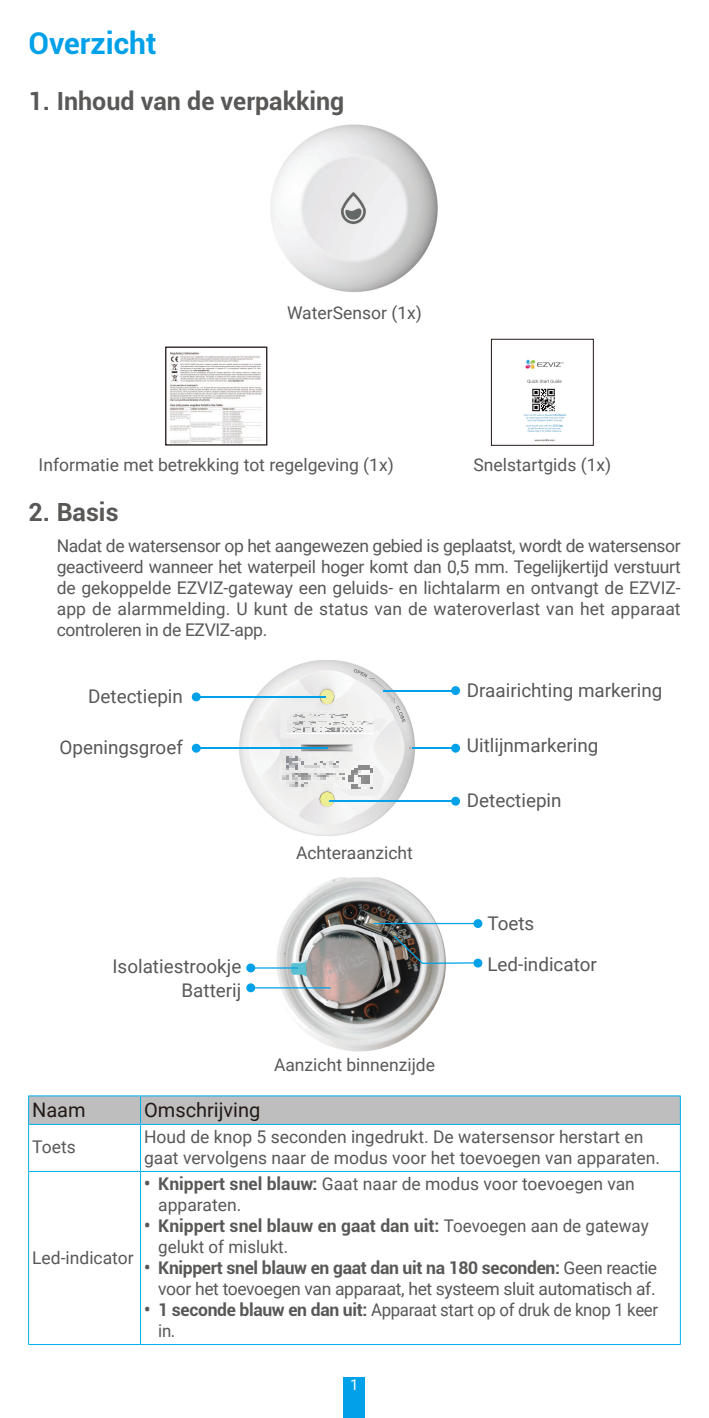
<style>
.page{position:relative;width:709px;height:1418px;background:#fff}
.page>*{position:absolute;margin:0;border:0;box-sizing:border-box;transform-origin:0 0}
.t1{font:700 30px "Roboto";color:#00a1e9}
.t2{font:700 25px "Roboto";color:#595857}
.t3{font:20px "Roboto";color:#231916}
.t4{font:18.75px/23.5px "Roboto";color:#595857;text-align:right}
.t5{font:17.5px/21px "Roboto";color:#595857}
.t6{font:17.5px/21px "Roboto";letter-spacing:-.02em;color:#595857;text-align:right}
.t7{font:17.5px/21px "Roboto";letter-spacing:-.02em;color:#595857;scale:.96 1}
.t8{font:15px "Roboto";color:#fff}
.s1{font-weight:700}
</style>
<div class="page">
<div style="left:344px;top:1376px;width:21px;height:41px;background:#00a1e9"></div>
<img style="left:270px;top:124px;width:168px;height:168px">
<img style="left:169px;top:352px;width:93px;height:91px">
<div style="left:165px;top:346px;width:102px;height:99px;border:1px solid #231916"></div>
<img style="left:524px;top:359px;width:42px;height:83px">
<div style="left:491px;top:339px;width:102px;height:106px;border:1px solid #231916"></div>
<img style="left:238px;top:660px;width:177px;height:176px">
<svg style="left:280px;top:702px;width:106px;height:36px"></svg>
<svg style="left:277px;top:752px;width:107px;height:43px"></svg>
<div style="left:451px;top:686px;width:9px;height:9px;background:#00a1e9;border-radius:50%"></div>
<hr style="left:383px;top:690px;width:74px;height:1px;background:#00a1e9">
<div style="left:451px;top:743px;width:9px;height:9px;background:#00a1e9;border-radius:50%"></div>
<hr style="left:412px;top:747px;width:45px;height:1px;background:#00a1e9">
<div style="left:451px;top:796px;width:9px;height:9px;background:#00a1e9;border-radius:50%"></div>
<hr style="left:329px;top:800px;width:131px;height:1px;background:#00a1e9">
<div style="left:192px;top:692px;width:9px;height:9px;background:#00a1e9;border-radius:50%"></div>
<hr style="left:200px;top:696px;width:126px;height:1px;background:#00a1e9">
<div style="left:192px;top:743px;width:9px;height:9px;background:#00a1e9;border-radius:50%"></div>
<hr style="left:200px;top:747px;width:127px;height:1px;background:#00a1e9">
<div style="left:246px;top:983px;width:9px;height:9px;background:#00a1e9;border-radius:50%"></div>
<div style="left:246px;top:963px;width:9px;height:9px;background:#00a1e9;border-radius:50%"></div>
<img style="left:273px;top:877px;width:173px;height:174px">
<div style="left:306px;top:959px;width:5px;height:17px;background:#8f9193;border-radius:50%"></div>
<img style="left:291px;top:958px;width:17px;height:19px">
<svg style="left:305px;top:960px;width:6px;height:19px"></svg>
<div style="left:473px;top:919px;width:9px;height:9px;background:#00a1e9;border-radius:50%"></div>
<hr style="left:373px;top:922px;width:104px;height:2px;background:#00a1e9">
<hr style="left:253px;top:987px;width:77px;height:1px;background:#00a1e9">
<hr style="left:253px;top:967px;width:45px;height:1px;background:#00a1e9">
<div style="left:473px;top:958px;width:9px;height:9px;background:#00a1e9;border-radius:50%"></div>
<svg style="left:392px;top:934px;width:86px;height:30px"></svg>
<svg style="left:28px;top:1095px;width:653px;height:29px;background:#b7bec1"></svg>
<hr style="left:28px;top:1123px;width:112px;height:1px;background:#00afec">
<hr style="left:140px;top:1123px;width:540px;height:1px;background:#00afec">
<hr style="left:28px;top:1124px;width:1px;height:47px;background:#00afec">
<hr style="left:140px;top:1124px;width:1px;height:47px;background:#00afec">
<hr style="left:680px;top:1124px;width:1px;height:47px;background:#00afec">
<hr style="left:28px;top:1170px;width:112px;height:1px;background:#00afec">
<hr style="left:28px;top:1171px;width:1px;height:173px;background:#00afec">
<hr style="left:140px;top:1170px;width:540px;height:1px;background:#00afec">
<hr style="left:140px;top:1171px;width:1px;height:173px;background:#00afec">
<hr style="left:680px;top:1171px;width:1px;height:173px;background:#00afec">
<hr style="left:28px;top:1343px;width:112px;height:1px;background:#00afec">
<hr style="left:140px;top:1343px;width:540px;height:1px;background:#00afec">
<h1 class="t1" style="left:28px;top:22px;width:130px">Overzicht</h1>
<h2 class="t2" style="left:28px;top:83px;width:317px">1. Inhoud van de verpakking</h2>
<p class="t5" style="left:287px;top:301px;width:136px">WaterSensor (1x)</p>
<p class="t5" style="left:39px;top:454px;width:357px">Informatie met betrekking tot regelgeving (1x)</p>
<p class="t5" style="left:473px;top:454px;width:139px">Snelstartgids (1x)</p>
<h2 class="t2" style="left:28px;top:495px;width:92px">2. Basis</h2>
<p class="t5" style="left:57px;top:534px;width:625px;text-align:justify">Nadat de watersensor op het aangewezen gebied is geplaatst, wordt de watersensor geactiveerd wanneer het waterpeil hoger komt dan 0,5 mm. Tegelijkertijd verstuurt de gekoppelde EZVIZ-gateway een geluids- en lichtalarm en ontvangt de EZVIZ&shy;app de alarmmelding. U kunt de status van de wateroverlast van het apparaat controleren in de EZVIZ-app.</p>
<p class="t4" style="left:88px;top:683px;width:96px">Detectiepin</p>
<p class="t4" style="left:60px;top:734px;width:125px">Openingsgroef</p>
<p class="t5" style="left:296px;top:841px;width:118px">Achteraanzicht</p>
<p class="t4" style="left:467px;top:678px;width:197px">Draairichting markering</p>
<p class="t4" style="left:467px;top:732px;width:133px">Uitlijnmarkering</p>
<p class="t4" style="left:467px;top:787px;width:96px">Detectiepin</p>
<p class="t4" style="left:487px;top:910px;width:48px">Toets</p>
<p class="t4" style="left:112px;top:954px;width:130px">Isolatiestrookje<br>Batterij</p>
<p class="t4" style="left:487px;top:952px;width:111px">Led-indicator</p>
<p class="t5" style="left:274px;top:1053px;width:162px">Aanzicht binnenzijde</p>
<p class="t3" style="left:32px;top:1095px;width:55px">Naam</p>
<p class="t3" style="left:144px;top:1095px;width:118px">Omschrijving</p>
<p class="t5" style="left:32px;top:1136px;width:45px">Toets</p>
<p class="t5" style="left:144px;top:1125px;width:517px">Houd de knop 5 seconden ingedrukt. De watersensor herstart en gaat vervolgens naar de modus voor het toevoegen van apparaten.</p>
<p class="t5" style="left:32px;top:1246px;width:103px">Led-indicator</p>
<p class="t5" style="left:158px;top:1172px;width:478px;text-indent:-14px"><span class="s1">• Knippert snel blauw:</span> Gaat naar de modus voor toevoegen van apparaten.</p>
<p class="t5" style="left:158px;top:1214px;width:492px;text-indent:-14px"><span class="s1">• Knippert snel blauw en gaat dan uit:</span> Toevoegen aan de gateway gelukt of mislukt.</p>
<p class="t6" style="left:144px;top:1256px;width:514px"><span class="s1">• Knippert snel blauw en gaat dan uit na 180 seconden:</span> Geen reactie voor het toevoegen van apparaat, het systeem sluit automatisch af.</p>
<p class="t7" style="left:158px;top:1298px;width:522px;text-indent:-14px"><span class="s1">• 1 seconde blauw en dan uit:</span> Apparaat start op of druk de knop 1 keer in.</p>
<p class="t8" style="left:350px;top:1373px;width:10px">1</p>
</div>
